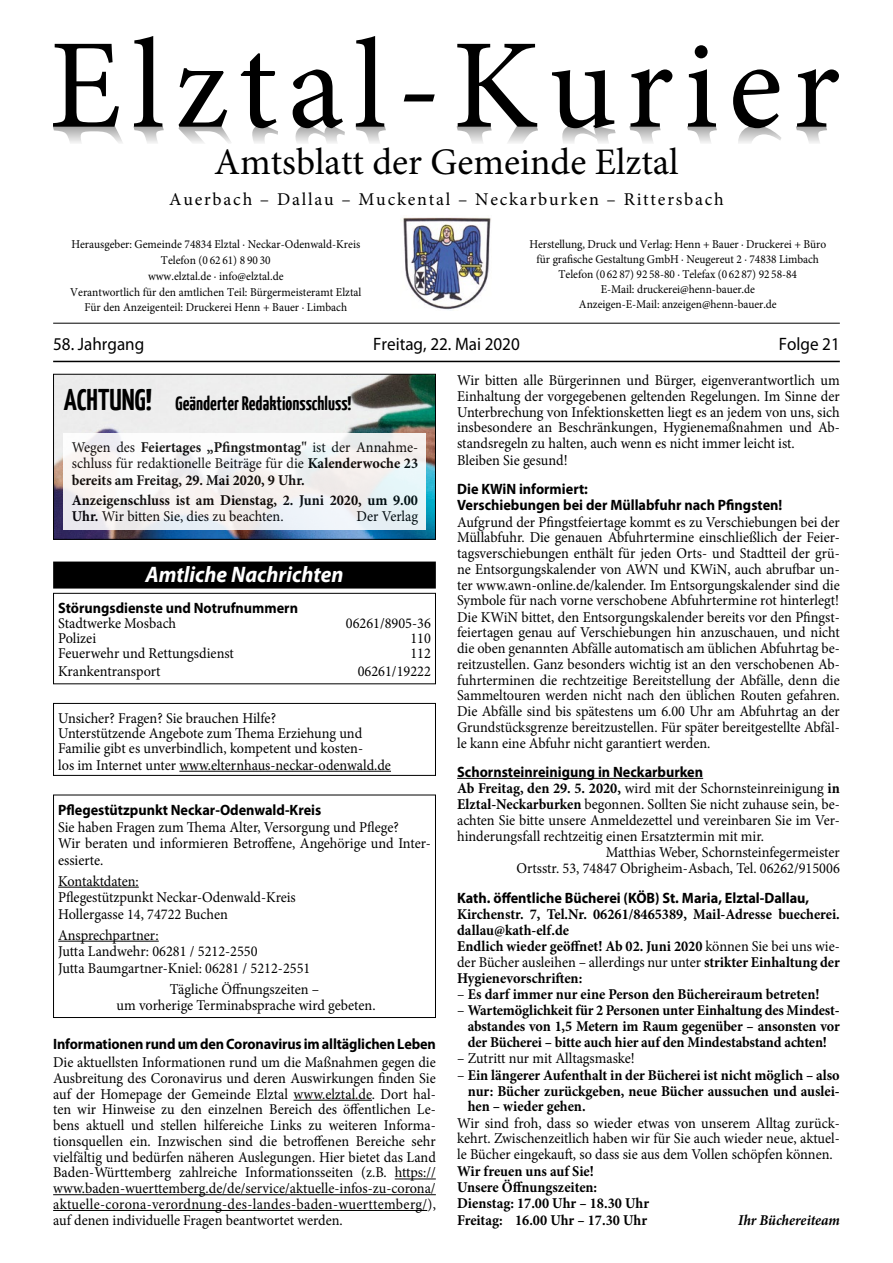
<style>
.page{position:relative;width:893px;height:1263px;background:#fff}
.page>*{position:absolute;margin:0;border:0;box-sizing:border-box;transform-origin:0 0}
.t1{font:127.5px "Minion Pro";letter-spacing:.08em;color:#000}
.t2{font:37.5px "Minion Pro";color:#000}
.t3{font:italic 700 22.5px "Myriad Pro";color:#fff;scale:.95 1}
.t4{font:700 19.5px "Yanone Kaffeesatz";color:#000}
.t5{font:18px "Minion Pro";letter-spacing:.1em;color:#000}
.t6{font:18px "Myriad Pro";color:#000;scale:.95 1}
.t7{font:15px/15.8px "Minion Pro";color:#000;scale:.95 1}
.t8{font:700 15px/15.9px "Minion Pro";color:#000;text-align:justify;scale:.95 1}
.t9{font:700 15px/16.4px "Myriad Pro";color:#000;scale:.95 1}
.t10{font:italic 700 15px "Minion Pro";letter-spacing:-.005em;color:#000;scale:.95 1}
.t11{font:12px/15.8px "Minion Pro";color:#000;text-align:center;scale:.95 1}
.s1{font-size:30px}
.s2{font-weight:400}
.s3{font-weight:700}
</style>
<div class="page">
<svg style="left:53px;top:125px;width:774px;height:2px"></svg>
<svg style="left:53px;top:127px;width:774px;height:16px"></svg>
<hr style="left:53px;top:361px;width:787px;height:1px;background:#000">
<hr style="left:53px;top:323px;width:787px;height:1px;background:#000">
<img style="left:403px;top:217px;width:88px;height:93px">
<div style="left:53px;top:561px;width:383px;height:27px;background:#000"></div>
<hr style="left:294px;top:1100px;width:78px;height:1px;background:#000">
<hr style="left:395px;top:1178px;width:41px;height:1px;background:#000">
<hr style="left:53px;top:1194px;width:383px;height:1px;background:#000">
<hr style="left:53px;top:1210px;width:374px;height:1px;background:#000">
<img style="left:55px;top:376px;width:379px;height:162px">
<div style="left:53px;top:374px;width:383px;height:166px;border:1px solid #000"></div>
<div style="left:64px;top:433px;width:362px;height:96px;background:linear-gradient(to bottom,#faf8f7,#eceef0)"></div>
<div style="left:53px;top:593px;width:383px;height:91px;border:1px solid #000"></div>
<hr style="left:179px;top:771px;width:212px;height:1px;background:#000">
<div style="left:53px;top:703px;width:383px;height:73px;border:1px solid #000"></div>
<hr style="left:58px;top:887px;width:81px;height:1px;background:#000">
<hr style="left:58px;top:941px;width:101px;height:1px;background:#000">
<div style="left:53px;top:795px;width:383px;height:223px;border:1px solid #000"></div>
<hr style="left:457px;top:778px;width:246px;height:1px;background:#000">
<h1 class="t1" style="left:49px;top:1px;width:792px">Elztal-Kurier</h1>
<h2 class="t2" style="left:214px;top:136px;width:466px">Amtsblatt der Gemeinde Elztal</h2>
<p class="t5" style="left:169px;top:187px;width:556px">Auerbach – Dallau – Muckental – Neckarburken – Rittersbach</p>
<p class="t11" style="left:70px;top:236px;width:308px">Herausgeber: Gemeinde 74834 Elztal · Neckar-Odenwald-Kreis Telefon (0 62 61) 8 90 30<br>www.elztal.de · info@elztal.de<br>Verantwortlich für den amtlichen Teil: Bürgermeisteramt Elztal Für den Anzeigenteil: Druckerei Henn + Bauer · Limbach</p>
<p class="t11" style="left:529px;top:237px;width:314px;line-height:15px">Herstellung, Druck und Verlag: Henn + Bauer · Druckerei + Büro für grafische Gestaltung GmbH · Neugereut 2 · 74838 Limbach Telefon (0 62 87) 92 58-80 · Telefax (0 62 87) 92 58-84<br>E-Mail: druckerei@henn-bauer.de<br>Anzeigen-E-Mail: anzeigen@henn-bauer.de</p>
<p class="t6" style="left:53px;top:333px;width:98px">58. Jahrgang</p>
<p class="t6" style="left:373px;top:333px;width:156px">Freitag, 22. Mai 2020</p>
<p class="t6" style="left:779px;top:333px;width:66px">Folge 21</p>
<h3 class="t4" style="left:64px;top:392px;width:289px"><span class="s1">ACHTUNG!</span> Geänderter Redaktionsschluss!</h3>
<p class="t8" style="left:72px;top:439px;width:366px;line-height:16.5px"><span class="s2">Wegen des</span> Feiertages „Pfingstmontag" <span class="s2">ist der Annahme&shy;schluss für redaktionelle Beiträge für die</span> Kalenderwoche 23 bereits am Freitag, 29. Mai 2020, 9 Uhr.</p>
<p class="t8" style="left:72px;top:491px;width:366px;line-height:16.5px">Anzeigenschluss ist am Dienstag, 2. Juni 2020, um 9.00<br>Uhr. <span class="s2">Wir bitten Sie, dies zu beachten.</span></p>
<p class="t7" style="left:357px;top:508px;width:66px">Der Verlag</p>
<h3 class="t3" style="left:145px;top:560px;width:210px">Amtliche Nachrichten</h3>
<p class="t9" style="left:58px;top:600px;width:254px">Störungsdienste und Notrufnummern</p>
<p class="t7" style="left:58px;top:616px;width:126px">Stadtwerke Mosbach</p>
<p class="t7" style="left:346px;top:616px;width:91px">06261/8905-36</p>
<p class="t7" style="left:58px;top:631px;width:42px">Polizei</p>
<p class="t7" style="left:410px;top:631px;width:23px">110</p>
<p class="t7" style="left:58px;top:646px;width:186px">Feuerwehr und Rettungsdienst</p>
<p class="t7" style="left:410px;top:646px;width:23px">112</p>
<p class="t7" style="left:58px;top:664px;width:109px">Krankentransport</p>
<p class="t7" style="left:358px;top:664px;width:78px">06261/19222</p>
<p class="t7" style="left:58px;top:711px;width:323px;line-height:15px">Unsicher? Fragen? Sie brauchen Hilfe?<br>Unterstützende Angebote zum Thema Erziehung und<br>Familie gibt es unverbindlich, kompetent und kosten-</p>
<p class="t7" style="left:58px;top:757px;width:352px">los im Internet unter www.elternhaus-neckar-odenwald.de</p>
<p class="t9" style="left:58px;top:801px;width:278px">Pflegestützpunkt Neckar-Odenwald-Kreis</p>
<p class="t7" style="left:58px;top:819px;width:394px;line-height:16.5px">Sie haben Fragen zum Thema Alter, Versorgung und Pflege?<br>Wir beraten und informieren Betroffene, Angehörige und Inter&shy;essierte.</p>
<p class="t7" style="left:58px;top:873px;width:252px;line-height:16.5px">Kontaktdaten:<br>Pflegestützpunkt Neckar-Odenwald-Kreis<br>Hollergasse 14, 74722 Buchen</p>
<p class="t7" style="left:58px;top:927px;width:267px;line-height:16.5px">Ansprechpartner:<br>Jutta Landwehr: 06281 / 5212-2550<br>Jutta Baumgartner-Kniel: 06281 / 5212-2551</p>
<p class="t7" style="left:117px;top:981px;width:274px;line-height:16.5px;text-align:center">Tägliche Öffnungszeiten –<br>um vorherige Terminabsprache wird gebeten.</p>
<p class="t9" style="left:53px;top:1035px;width:404px">Informationen rund um den Coronavirus im alltäglichen Leben</p>
<p class="t7" style="left:53px;top:1054px;width:405px;text-align:justify">Die aktuellsten Informationen rund um die Maßnahmen gegen die Ausbreitung des Coronavirus und deren Auswirkungen finden Sie auf der Homepage der Gemeinde Elztal www.elztal.de. Dort hal&shy;ten wir Hinweise zu den einzelnen Bereich des öffentlichen Le&shy;bens aktuell und stellen hilfereiche Links zu weiteren Informa&shy;tionsquellen ein. Inzwischen sind die betroffenen Bereiche sehr vielfältig und bedürfen näheren Auslegungen. Hier bietet das Land Baden-Württemberg zahlreiche Informationsseiten (z.B. https:// www.baden-wuerttemberg.de/de/service/aktuelle-infos-zu-corona/ aktuelle-corona-verordnung-des-landes-baden-wuerttemberg/), auf denen individuelle Fragen beantwortet werden.</p>
<p class="t7" style="left:457px;top:372px;width:404px">Wir bitten alle Bürgerinnen und Bürger, eigenverantwortlich um Einhaltung der vorgegebenen geltenden Regelungen. Im Sinne der Unterbrechung von Infektionsketten liegt es an jedem von uns, sich insbesondere an Beschränkungen, Hygienemaßnahmen und Ab&shy;standsregeln zu halten, auch wenn es nicht immer leicht ist.<br>Bleiben Sie gesund!</p>
<p class="t9" style="left:457px;top:480px;width:344px">Die KWiN informiert:<br>Verschiebungen bei der Müllabfuhr nach Pfingsten!</p>
<p class="t7" style="left:457px;top:514px;width:404px;text-align:justify">Aufgrund der Pfingstfeiertage kommt es zu Verschiebungen bei der Müllabfuhr. Die genauen Abfuhrtermine einschließlich der Feier&shy;tagsverschiebungen enthält für jeden Orts- und Stadtteil der grü&shy;ne Entsorgungskalender von AWN und KWiN, auch abrufbar un&shy;ter www.awn-online.de/kalender. Im Entsorgungskalender sind die Symbole für nach vorne verschobene Abfuhrtermine rot hinterlegt!<br>Die KWiN bittet, den Entsorgungskalender bereits vor den Pfingst&shy;feiertagen genau auf Verschiebungen hin anzuschauen, und nicht die oben genannten Abfälle automatisch am üblichen Abfuhrtag be&shy;reitzustellen. Ganz besonders wichtig ist an den verschobenen Ab&shy;fuhrterminen die rechtzeitige Bereitstellung der Abfälle, denn die Sammeltouren werden nicht nach den üblichen Routen gefahren.<br>Die Abfälle sind bis spätestens um 6.00 Uhr am Abfuhrtag an der Grundstücksgrenze bereitzustellen. Für später bereitgestellte Abfäl&shy;le kann eine Abfuhr nicht garantiert werden.</p>
<p class="t9" style="left:457px;top:763px;width:260px">Schornsteinreinigung in Neckarburken</p>
<p class="t7" style="left:457px;top:781px;width:404px"><span class="s3">Ab Freitag, den 29. 5. 2020,</span> wird mit der Schornsteinreinigung <span class="s3">in</span></p>
<p class="t7" style="left:457px;top:796px;width:404px"><span class="s3">Elztal-Neckarburken</span> begonnen. Sollten Sie nicht zuhause sein, be-</p>
<p class="t7" style="left:457px;top:812px;width:404px">achten Sie bitte unsere Anmeldezettel und vereinbaren Sie im Ver-</p>
<p class="t7" style="left:457px;top:828px;width:325px">hinderungsfall rechtzeitig einen Ersatztermin mit mir.</p>
<p class="t7" style="left:606px;top:844px;width:248px">Matthias Weber, Schornsteinfegermeister</p>
<p class="t7" style="left:516px;top:861px;width:342px">Ortsstr. 53, 74847 Obrigheim-Asbach, Tel. 06262/915006</p>
<p class="t9" style="left:457px;top:889px;width:372px">Kath. öffentliche Bücherei (KÖB) St. Maria, Elztal-Dallau,</p>
<p class="t8" style="left:457px;top:906px;width:404px;text-align:left">Kirchenstr. 7, Tel.Nr. 06261/8465389, Mail-Adresse buecherei. dallau@kath-elf.de<br>Endlich wieder geöffnet! Ab 02. Juni 2020 <span class="s2">können Sie bei uns wie&shy;der Bücher ausleihen – allerdings nur unter</span> strikter Einhaltung der Hygienevorschriften:</p>
<p class="t8" style="left:457px;top:986px;width:383px"><span class="s2">–</span> Es darf immer nur eine Person den Büchereiraum betreten!</p>
<p class="t8" style="left:468px;top:1002px;width:393px;text-indent:-11px"><span class="s2">–</span> Wartemöglichkeit für 2 Personen unter Einhaltung des Mindest&shy;abstandes von 1,5 Metern im Raum gegenüber – ansonsten vor der Bücherei – bitte auch hier auf den Mindestabstand achten!</p>
<p class="t7" style="left:457px;top:1051px;width:189px">– Zutritt nur mit Alltagsmaske!</p>
<p class="t8" style="left:468px;top:1067px;width:393px;text-indent:-11px"><span class="s2">–</span> Ein längerer Aufenthalt in der Bücherei ist nicht möglich – also nur: Bücher zurückgeben, neue Bücher aussuchen und auslei&shy;hen – wieder gehen.</p>
<p class="t7" style="left:457px;top:1115px;width:404px;text-align:justify">Wir sind froh, dass so wieder etwas von unserem Alltag zurück&shy;kehrt. Zwischenzeitlich haben wir für Sie auch wieder neue, aktuel&shy;le Bücher eingekauft, so dass sie aus dem Vollen schöpfen können.</p>
<p class="t8" style="left:457px;top:1162px;width:204px;line-height:16.4px;text-align:left">Wir freuen uns auf Sie!<br>Unsere Öffnungszeiten:<br>Dienstag: 17.00 Uhr – 18.30 Uhr<br>Freitag: 16.00 Uhr – 17.30 Uhr</p>
<p class="t10" style="left:738px;top:1209px;width:109px">Ihr Büchereiteam</p>
</div>
